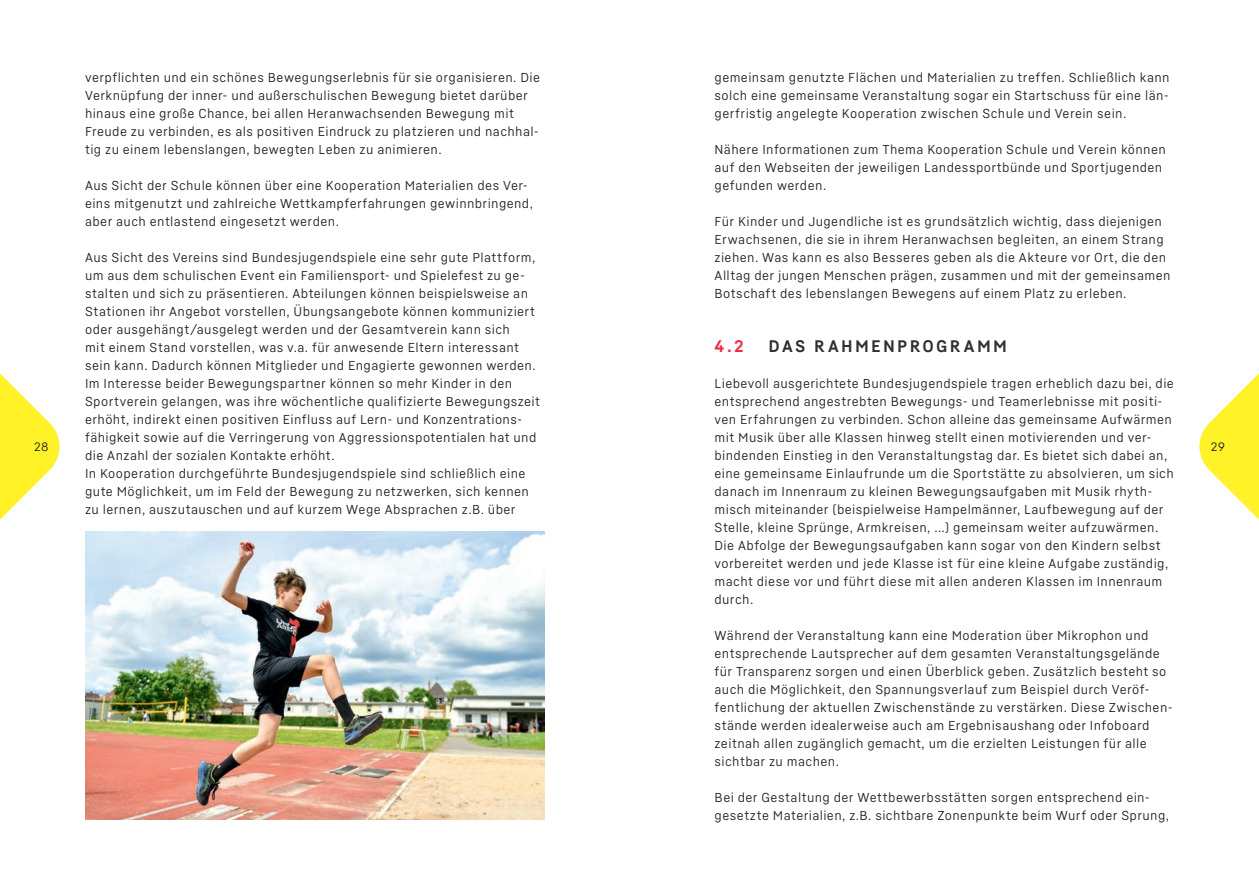
<style>
.page{position:relative;width:1259px;height:893px;background:#fff}
.page>*{position:absolute;margin:0;border:0;box-sizing:border-box;transform-origin:0 0}
.t1{font:700 16.5px "Fabrikat Normal";letter-spacing:.145em;color:#2e3134}
.t2{font:700 16.5px "Fabrikat Normal";color:#ed2a47}
.t3{font:12.75px/18px "Fabrikat Normal";letter-spacing:.03em;color:#231f20}
.t4{font:12px "Fabrikat Normal";color:#231f20}
</style>
<div class="page">
<img style="left:85px;top:532px;width:459px;height:288px">
<svg style="left:0;top:373px;width:60px;height:147px"></svg>
<svg style="left:1199px;top:373px;width:60px;height:147px"></svg>
<p class="t3" style="left:714px;top:68px;width:456px;text-align:justify">gemeinsam genutzte Flächen und Materialien zu treffen. Schließlich kann solch eine gemeinsame Veranstaltung sogar ein Startschuss für eine län&shy;gerfristig angelegte Kooperation zwischen Schule und Verein sein.</p>
<p class="t3" style="left:714px;top:140px;width:453px">Nähere Informationen zum Thema Kooperation Schule und Verein können auf den Webseiten der jeweiligen Landessportbünde und Sportjugenden gefunden werden.</p>
<p class="t3" style="left:714px;top:212px;width:457px">Für Kinder und Jugendliche ist es grundsätzlich wichtig, dass diejenigen Erwachsenen, die sie in ihrem Heranwachsen begleiten, an einem Strang ziehen. Was kann es also Besseres geben als die Akteure vor Ort, die den Alltag der jungen Menschen prägen, zusammen und mit der gemeinsamen Botschaft des lebenslangen Bewegens auf einem Platz zu erleben.</p>
<p class="t2" style="left:714px;top:335px;width:31px">4.2</p>
<p class="t1" style="left:768px;top:335px;width:240px">DAS RAHMENPROGRAMM</p>
<p class="t3" style="left:714px;top:374px;width:461px">Liebevoll ausgerichtete Bundesjugendspiele tragen erheblich dazu bei, die entsprechend angestrebten Bewegungs- und Teamerlebnisse mit positi&shy;ven Erfahrungen zu verbinden. Schon alleine das gemeinsame Aufwärmen mit Musik über alle Klassen hinweg stellt einen motivierenden und ver&shy;bindenden Einstieg in den Veranstaltungstag dar. Es bietet sich dabei an, eine gemeinsame Einlaufrunde um die Sportstätte zu absolvieren, um sich danach im Innenraum zu kleinen Bewegungsaufgaben mit Musik rhyth&shy;misch miteinander (beispielweise Hampelmänner, Laufbewegung auf der Stelle, kleine Sprünge, Armkreisen, ...) gemeinsam weiter aufzuwärmen.<br>Die Abfolge der Bewegungsaufgaben kann sogar von den Kindern selbst vorbereitet werden und jede Klasse ist für eine kleine Aufgabe zuständig, macht diese vor und führt diese mit allen anderen Klassen im Innenraum durch.</p>
<p class="t3" style="left:714px;top:626px;width:460px">Während der Veranstaltung kann eine Moderation über Mikrophon und entsprechende Lautsprecher auf dem gesamten Veranstaltungsgelände für Transparenz sorgen und einen Überblick geben. Zusätzlich besteht so auch die Möglichkeit, den Spannungsverlauf zum Beispiel durch Veröf&shy;fentlichung der aktuellen Zwischenstände zu verstärken. Diese Zwischen&shy;stände werden idealerweise auch am Ergebnisaushang oder Infoboard zeitnah allen zugänglich gemacht, um die erzielten Leistungen für alle sichtbar zu machen.</p>
<p class="t3" style="left:714px;top:788px;width:456px">Bei der Gestaltung der Wettbewerbsstätten sorgen entsprechend ein&shy;gesetzte Materialien, z.B. sichtbare Zonenpunkte beim Wurf oder Sprung,</p>
<p class="t3" style="left:85px;top:68px;width:456px">verpflichten und ein schönes Bewegungserlebnis für sie organisieren. Die Verknüpfung der inner- und außerschulischen Bewegung bietet darüber hinaus eine große Chance, bei allen Heranwachsenden Bewegung mit Freude zu verbinden, es als positiven Eindruck zu platzieren und nachhal&shy;tig zu einem lebenslangen, bewegten Leben zu animieren.</p>
<p class="t3" style="left:85px;top:176px;width:449px">Aus Sicht der Schule können über eine Kooperation Materialien des Ver&shy;eins mitgenutzt und zahlreiche Wettkampferfahrungen gewinnbringend, aber auch entlastend eingesetzt werden.</p>
<p class="t3" style="left:85px;top:248px;width:456px">Aus Sicht des Vereins sind Bundesjugendspiele eine sehr gute Plattform, um aus dem schulischen Event ein Familiensport- und Spielefest zu ge&shy;stalten und sich zu präsentieren. Abteilungen können beispielsweise an Stationen ihr Angebot vorstellen, Übungsangebote können kommuniziert oder ausgehängt/ausgelegt werden und der Gesamtverein kann sich<br>mit einem Stand vorstellen, was v.a. für anwesende Eltern interessant sein kann. Dadurch können Mitglieder und Engagierte gewonnen werden.<br>Im Interesse beider Bewegungspartner können so mehr Kinder in den Sportverein gelangen, was ihre wöchentliche qualifizierte Bewegungszeit erhöht, indirekt einen positiven Einfluss auf Lern- und Konzentrations&shy;fähigkeit sowie auf die Verringerung von Aggressionspotentialen hat und die Anzahl der sozialen Kontakte erhöht.<br>In Kooperation durchgeführte Bundesjugendspiele sind schließlich eine gute Möglichkeit, um im Feld der Bewegung zu netzwerken, sich kennen zu lernen, auszutauschen und auf kurzem Wege Absprachen z.B. über</p>
<p class="t4" style="left:34px;top:439px;width:16px">28</p>
<p class="t4" style="left:1211px;top:439px;width:16px">29</p>
</div>
